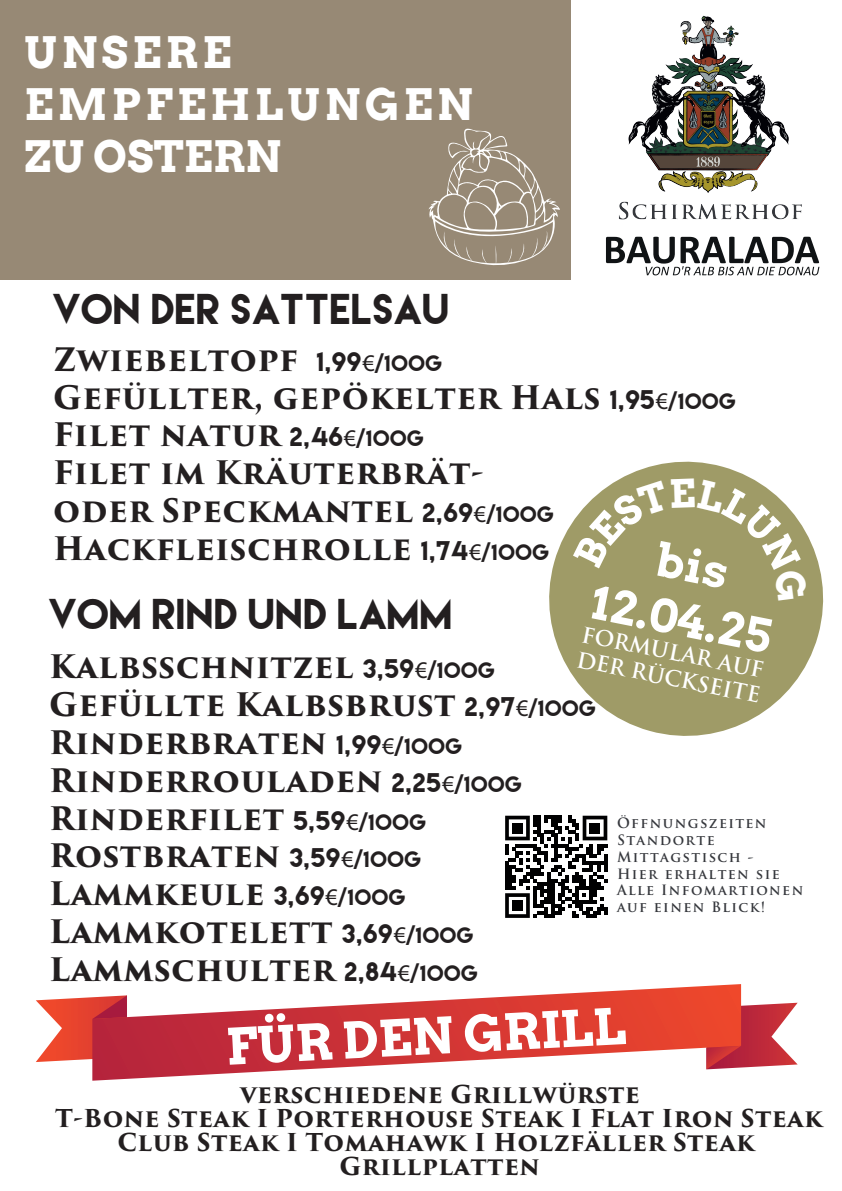
<style>
.page{position:relative;width:842px;height:1191px;background:#fff}
.page>*{position:absolute;margin:0;border:0;box-sizing:border-box;transform-origin:0 0}
.t1{font:700 50px "Arvo";color:#fff}
.t2{font:700 45.6px/54.6px "Arvo";color:#fff;text-align:center}
.t3{font:700 43.4px/52px "Arvo";letter-spacing:.1em;color:#fff}
.t4{font:38.2px "Lemon Milk";letter-spacing:.015em;color:#231f20}
.t5{font:700 31.6px/37.8px "Trajan Pro 3";letter-spacing:.015em;color:#231f20}
.t6{font:700 24px/23.8px "Trajan Pro 3";letter-spacing:.015em;color:#231f20;text-align:center}
.t7{font:700 21.2px/25.6px "Trajan Pro";color:#fff}
.t8{font:700 14px/16.6px "Trajan Pro";letter-spacing:.1em;color:#36383d}
.s1{font-family:"Lemon Milk";font-weight:400;font-size:24px}
.s2{font-family:"Myriad Pro";font-weight:400;font-size:24px}
.s3{font-family:"Lemon Milk";font-weight:400;font-size:20px}
</style>
<div class="page">
<svg style="left:549px;top:461px;width:275px;height:275px;fill:#9f9b67"></svg>
<svg style="left:741px;top:1002px;width:57px;height:66px"></svg>
<svg style="left:36px;top:997px;width:56px;height:65px"></svg>
<svg style="left:92px;top:984px;width:649px;height:96px"></svg>
<div style="left:0;top:0;width:571px;height:280px;background:#978975"></div>
<svg style="left:428px;top:128px;width:132px;height:138px"></svg>
<svg style="left:505px;top:815px;width:102px;height:103px"></svg>
<div style="left:512px;top:822px;width:11px;height:11px;background:#000001"></div>
<div style="left:590px;top:822px;width:10px;height:11px;background:#000001"></div>
<div style="left:512px;top:900px;width:11px;height:11px;background:#000001"></div>
<img style="left:619px;top:15px;width:183px;height:205px">
<svg style="left:606px;top:237px;width:213px;height:38px"></svg>
<svg style="left:573px;top:478px;width:235px;height:122px;background:#a6a272"></svg>
<h3 class="t3" style="left:24px;top:26px;width:450px">UNSERE<br>EMPFEHLUNGEN<br>ZU OSTERN</h3>
<p class="t4" style="left:53px;top:289px;width:398px">VON DER SATTELSAU</p>
<p class="t5" style="left:53px;top:341px;width:684px">Zwiebeltopf <span class="s1">1,99</span><span class="s2">€</span><span class="s3">/100G<br></span>Gefüllter, gepökelter Hals <span class="s1">1,95</span><span class="s2">€</span><span class="s3">/100G<br></span>Filet natur <span class="s1">2,46</span><span class="s2">€</span><span class="s3">/100G<br></span>Filet im Kräuterbrät-<br>oder Speckmantel <span class="s1">2,69</span><span class="s2">€</span><span class="s3">/100G<br></span>Hackfleischrolle <span class="s1">1,74</span><span class="s2">€</span><span class="s3">/100G</span></p>
<h2 class="t2" style="left:608px;top:521px;width:184px;rotate:11deg">bis<br>12.04.25</h2>
<p class="t4" style="left:49px;top:594px;width:405px">VOM RIND UND LAMM</p>
<p class="t5" style="left:49px;top:649px;width:549px">Kalbsschnitzel <span class="s1">3,59</span><span class="s2">€</span><span class="s3">/100G<br></span>Gefüllte Kalbsbrust <span class="s1">2,97</span><span class="s2">€</span><span class="s3">/100G<br></span>Rinderbraten <span class="s1">1,99</span><span class="s2">€</span><span class="s3">/100G<br></span>Rinderrouladen <span class="s1">2,25</span><span class="s2">€</span><span class="s3">/100G<br></span>Rinderfilet <span class="s1">5,59</span><span class="s2">€</span><span class="s3">/100G<br></span>Rostbraten <span class="s1">3,59</span><span class="s2">€</span><span class="s3">/100G<br></span>Lammkeule <span class="s1">3,69</span><span class="s2">€</span><span class="s3">/100G<br></span>Lammkotelett <span class="s1">3,69</span><span class="s2">€</span><span class="s3">/100G<br></span>Lammschulter <span class="s1">2,84</span><span class="s2">€</span><span class="s3">/100G</span></p>
<p class="t7" style="left:584px;top:622px;width:188px;rotate:11deg">FORMULAR AUF<br>DER RÜCKSEITE</p>
<p class="t8" style="left:617px;top:815px;width:188px">Öffnungszeiten<br>Standorte<br>Mittagstisch -<br>Hier erhalten sie<br>Alle Infomartionen auf einen Blick!</p>
<h1 class="t1" style="left:224px;top:1015px;width:402px;rotate:-3deg">FÜR DEN GRILL</h1>
<p class="t6" style="left:55px;top:1083px;width:769px">verschiedene Grillwürste<br>T-Bone Steak I Porterhouse Steak I Flat Iron Steak<br>Club Steak I Tomahawk I Holzfäller Steak</p>
<p class="t6" style="left:339px;top:1155px;width:202px">Grillplatten</p>
</div>
